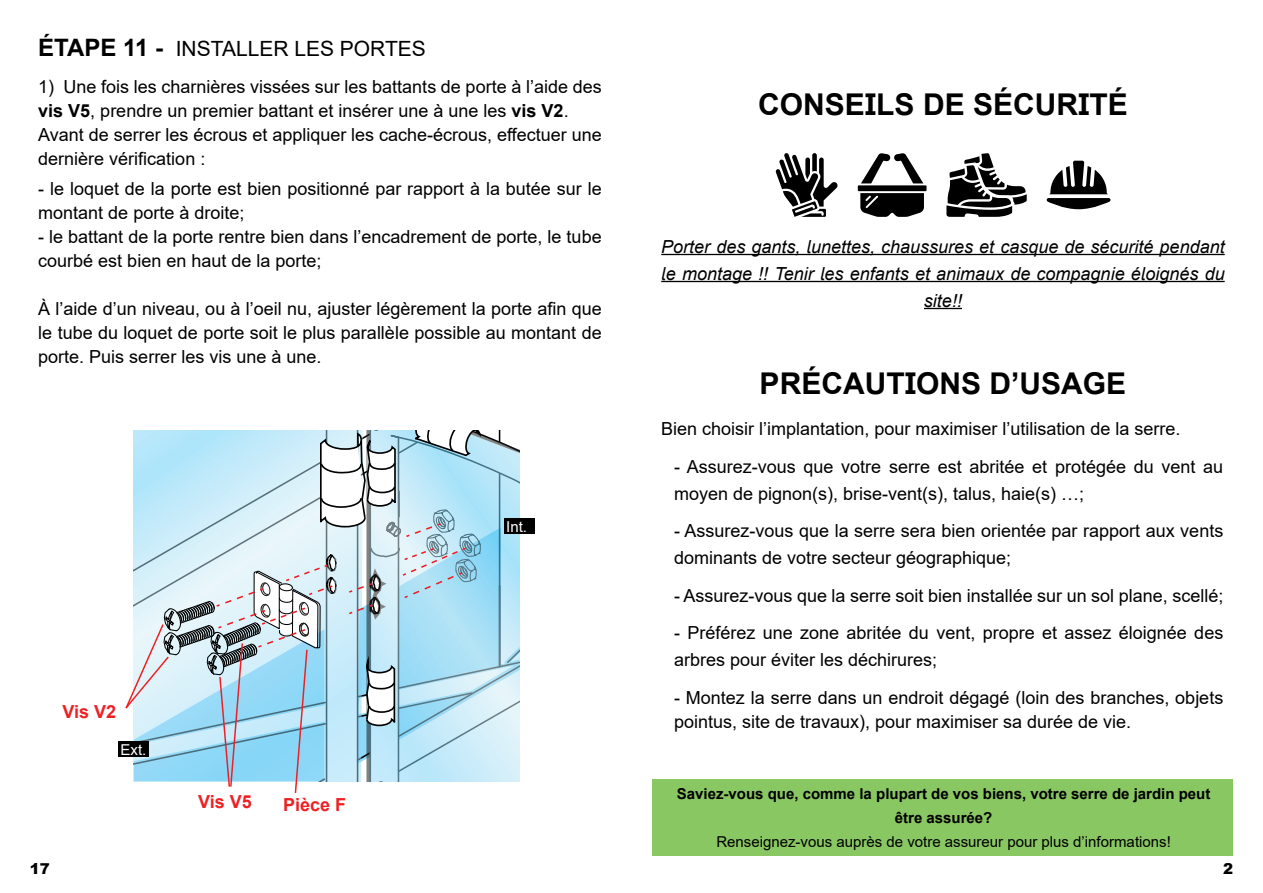
<style>
.page{position:relative;width:1263px;height:893px;background:#fff}
.page>*{position:absolute;margin:0;border:0;box-sizing:border-box;transform-origin:0 0}
.t1{font:700 30px "Arial";color:#000}
.t2{font:21px "Arial";color:#000}
.t3{font:18px/24px "Arial";color:#000}
.t4{font:italic 18px/27px "Arial";color:#000;text-align:center}
.t5{font:700 18px "Arial";color:#ed2124}
.t6{font:700 15px/24px "Arial";color:#000;text-align:center}
.t7{font:15px "Arial";color:#000}
.t8{font:15px "Arial";color:#fff}
.t9{font:900 15px "Arial";color:#000}
.s1{font-weight:700;font-size:24px}
.s2{font-weight:700}
</style>
<div class="page">
<hr style="left:661px;top:254px;width:564px;height:1px;background:#000">
<hr style="left:661px;top:281px;width:564px;height:1px;background:#000">
<hr style="left:924px;top:308px;width:38px;height:1px;background:#000">
<div style="left:653px;top:779px;width:580px;height:77px;background:#89c763"></div>
<svg style="left:946px;top:153px;width:81px;height:64px"></svg>
<svg style="left:858px;top:153px;width:68px;height:64px"></svg>
<svg style="left:775px;top:153px;width:63px;height:64px"></svg>
<svg style="left:1047px;top:161px;width:63px;height:48px"></svg>
<svg style="left:124px;top:431px;width:396px;height:362px;background:#bdddea"></svg>
<div style="left:119px;top:742px;width:30px;height:15px;background:#000"></div>
<div style="left:504px;top:519px;width:31px;height:15px;background:#000"></div>
<p class="t2" style="left:38px;top:34px;width:389px"><span class="s1">ÉTAPE 11 -</span> INSTALLER LES PORTES</p>
<p class="t3" style="left:38px;top:75px;width:565px">1) Une fois les charnières vissées sur les battants de porte à l’aide des <span class="s2">vis V5</span>, prendre un premier battant et insérer une à une les <span class="s2">vis V2</span>.<br>Avant de serrer les écrous et appliquer les cache-écrous, effectuer une dernière vérification :</p>
<p class="t3" style="left:38px;top:177px;width:565px">- le loquet de la porte est bien positionné par rapport à la butée sur le montant de porte à droite;</p>
<p class="t3" style="left:38px;top:225px;width:565px">- le battant de la porte rentre bien dans l’encadrement de porte, le tube courbé est bien en haut de la porte;</p>
<p class="t3" style="left:38px;top:297px;width:565px;text-align:justify">À l’aide d’un niveau, ou à l’oeil nu, ajuster légèrement la porte afin que le tube du loquet de porte soit le plus parallèle possible au montant de porte. Puis serrer les vis une à une.</p>
<p class="t5" style="left:63px;top:698px;width:55px">Vis V2</p>
<p class="t8" style="left:121px;top:739px;width:27px">Ext.</p>
<p class="t5" style="left:198px;top:789px;width:55px">Vis V5</p>
<p class="t5" style="left:283px;top:792px;width:65px">Pièce F</p>
<p class="t8" style="left:506px;top:516px;width:22px">Int.</p>
<h1 class="t1" style="left:758px;top:83px;width:371px">CONSEILS DE SÉCURITÉ</h1>
<p class="t4" style="left:661px;top:233px;width:565px">Porter des gants, lunettes, chaussures et casque de sécurité pendant le montage !! Tenir les enfants et animaux de compagnie éloignés du site!!</p>
<h1 class="t1" style="left:760px;top:363px;width:368px">PRÉCAUTIONS D’USAGE</h1>
<p class="t3" style="left:661px;top:417px;width:521px">Bien choisir l’implantation, pour maximiser l’utilisation de la serre.</p>
<p class="t3" style="left:674px;top:453px;width:551px;line-height:27px">- Assurez-vous que votre serre est abritée et protégée du vent au moyen de pignon(s), brise-vent(s), talus, haie(s) …;</p>
<p class="t3" style="left:674px;top:517px;width:551px;line-height:27px">- Assurez-vous que la serre sera bien orientée par rapport aux vents dominants de votre secteur géographique;</p>
<p class="t3" style="left:674px;top:583px;width:551px">- Assurez-vous que la serre soit bien installée sur un sol plane, scellé;</p>
<p class="t3" style="left:674px;top:619px;width:551px;line-height:27px">- Préférez une zone abritée du vent, propre et assez éloignée des arbres pour éviter les déchirures;</p>
<p class="t3" style="left:674px;top:685px;width:551px">- Montez la serre dans un endroit dégagé (loin des branches, objets pointus, site de travaux), pour maximiser sa durée de vie.</p>
<p class="t6" style="left:677px;top:781px;width:535px">Saviez-vous que, comme la plupart de vos biens, votre serre de jardin peut être assurée?</p>
<p class="t7" style="left:716px;top:831px;width:456px">Renseignez-vous auprès de votre assureur pour plus d’informations!</p>
<p class="t9" style="left:30px;top:858px;width:22px">17</p>
<p class="t9" style="left:1223px;top:858px;width:12px">2</p>
</div>
